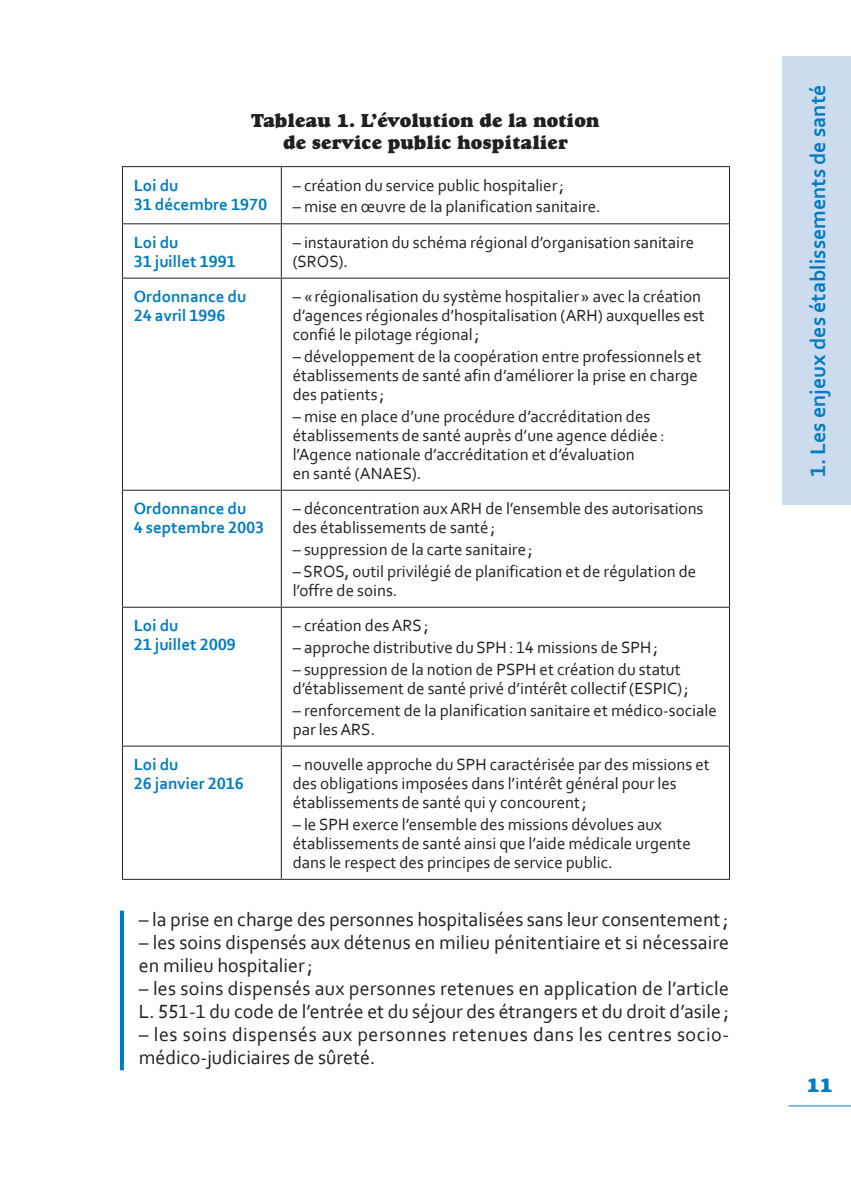
<style>
.page{position:relative;width:851px;height:1191px;background:#fff}
.page>*{position:absolute;margin:0;border:0;box-sizing:border-box;transform-origin:0 0}
.t1{font:700 22px "Corbel";color:#007cc2}
.Definition_Enumerati{font:20px/23px "Corbel";color:#231f20}
.Definition_Enumerati-2{font:20px/23px "Corbel";letter-spacing:.025em;color:#231f20}
.t2{font:20px "Goudy Std Heavyface";color:#007cc2}
.titre_tablo{font:19px/22px "Goudy Std Heavyface";color:#231f20;text-align:center}
.Text_tablo{font:17px/19px "Corbel";color:#231f20}
.Text_tablo-2{font:700 17px/19px "Corbel";color:#007cc2}
</style>
<div class="page">
<hr style="left:120px;top:910px;width:4px;height:160px;background:#007cc2">
<hr style="left:788px;top:1105px;width:62px;height:1px;background:#007cc2">
<div style="left:782px;top:57px;width:68px;height:448px;background:#cddbef"></div>
<hr style="left:281px;top:167px;width:1px;height:56px;background:#231f20">
<hr style="left:122px;top:223px;width:159px;height:1px;background:#231f20">
<hr style="left:281px;top:223px;width:449px;height:1px;background:#231f20">
<hr style="left:281px;top:224px;width:1px;height:54px;background:#231f20">
<hr style="left:122px;top:278px;width:159px;height:1px;background:#231f20">
<hr style="left:281px;top:278px;width:449px;height:1px;background:#231f20">
<hr style="left:281px;top:279px;width:1px;height:211px;background:#231f20">
<hr style="left:122px;top:490px;width:159px;height:1px;background:#231f20">
<hr style="left:281px;top:490px;width:449px;height:1px;background:#231f20">
<hr style="left:281px;top:491px;width:1px;height:116px;background:#231f20">
<hr style="left:122px;top:607px;width:159px;height:1px;background:#231f20">
<hr style="left:281px;top:607px;width:449px;height:1px;background:#231f20">
<hr style="left:281px;top:608px;width:1px;height:137px;background:#231f20">
<hr style="left:122px;top:745px;width:159px;height:1px;background:#231f20">
<hr style="left:281px;top:745px;width:449px;height:1px;background:#231f20">
<hr style="left:281px;top:746px;width:1px;height:133px;background:#231f20">
<hr style="left:122px;top:166px;width:159px;height:1px;background:#231f20">
<hr style="left:122px;top:167px;width:1px;height:56px;background:#231f20">
<hr style="left:281px;top:166px;width:449px;height:1px;background:#231f20">
<hr style="left:729px;top:167px;width:1px;height:56px;background:#231f20">
<hr style="left:122px;top:224px;width:1px;height:54px;background:#231f20">
<hr style="left:729px;top:224px;width:1px;height:54px;background:#231f20">
<hr style="left:122px;top:279px;width:1px;height:211px;background:#231f20">
<hr style="left:729px;top:279px;width:1px;height:211px;background:#231f20">
<hr style="left:122px;top:491px;width:1px;height:116px;background:#231f20">
<hr style="left:729px;top:491px;width:1px;height:116px;background:#231f20">
<hr style="left:122px;top:608px;width:1px;height:137px;background:#231f20">
<hr style="left:729px;top:608px;width:1px;height:137px;background:#231f20">
<hr style="left:122px;top:746px;width:1px;height:133px;background:#231f20">
<hr style="left:729px;top:746px;width:1px;height:133px;background:#231f20">
<hr style="left:122px;top:879px;width:159px;height:1px;background:#231f20">
<hr style="left:281px;top:879px;width:449px;height:1px;background:#231f20">
<p class="titre_tablo" style="left:251px;top:109px;width:350px">Tableau 1. L’évolution de la notion de service public hospitalier</p>
<p class="Text_tablo-2" style="left:134px;top:175px;width:135px">Loi du<br>31 décembre 1970</p>
<p class="Text_tablo" style="left:292px;top:175px;width:273px">– création du service public hospitalier;</p>
<p class="Text_tablo" style="left:292px;top:197px;width:309px">– mise en œuvre de la planification sanitaire.</p>
<p class="Text_tablo-2" style="left:134px;top:232px;width:103px">Loi du<br>31 juillet 1991</p>
<p class="Text_tablo" style="left:292px;top:232px;width:403px">– instauration du schéma régional d’organisation sanitaire (SROS).</p>
<p class="Text_tablo-2" style="left:134px;top:286px;width:114px">Ordonnance du<br>24 avril 1996</p>
<p class="Text_tablo" style="left:292px;top:286px;width:413px">– « régionalisation du système hospitalier » avec la création d’agences régionales d’hospitalisation (ARH) auxquelles est confié le pilotage régional;</p>
<p class="Text_tablo" style="left:292px;top:346px;width:410px">– développement de la coopération entre professionnels et établissements de santé afin d’améliorer la prise en charge des patients ;</p>
<p class="Text_tablo" style="left:292px;top:406px;width:373px">– mise en place d’une procédure d’accréditation des établissements de santé auprès d’une agence dédiée: l’Agence nationale d’accréditation et d’évaluation<br>en santé (ANAES).</p>
<p class="Text_tablo-2" style="left:134px;top:498px;width:132px">Ordonnance du<br>4 septembre 2003</p>
<p class="Text_tablo" style="left:292px;top:498px;width:412px">– déconcentration aux ARH de l’ensemble des autorisations des établissements de santé;</p>
<p class="Text_tablo" style="left:292px;top:539px;width:241px">– suppression de la carte sanitaire ;</p>
<p class="Text_tablo" style="left:292px;top:561px;width:405px">– SROS, outil privilégié de planification et de régulation de l’offre de soins.</p>
<p class="Text_tablo-2" style="left:134px;top:615px;width:103px">Loi du<br>21 juillet 2009</p>
<p class="Text_tablo" style="left:292px;top:615px;width:137px">– création des ARS;</p>
<p class="Text_tablo" style="left:292px;top:637px;width:367px">– approche distributive du SPH: 14 missions de SPH;</p>
<p class="Text_tablo" style="left:292px;top:659px;width:397px">– suppression de la notion de PSPH et création du statut d’établissement de santé privé d’intérêt collectif (ESPIC);</p>
<p class="Text_tablo" style="left:292px;top:700px;width:426px">– renforcement de la planification sanitaire et médico-sociale par les ARS.</p>
<p class="Text_tablo-2" style="left:134px;top:754px;width:111px">Loi du<br>26 janvier 2016</p>
<p class="Text_tablo" style="left:292px;top:754px;width:418px">– nouvelle approche du SPH caractérisée par des missions et des obligations imposées dans l’intérêt général pour les établissements de santé qui y concourent;</p>
<p class="Text_tablo" style="left:292px;top:814px;width:399px">– le SPH exerce l’ensemble des missions dévolues aux établissements de santé ainsi que l’aide médicale urgente dans le respect des principes de service public.</p>
<p class="Definition_Enumerati" style="left:139px;top:907px;width:590px">– la prise en charge des personnes hospitalisées sans leur consentement;</p>
<p class="Definition_Enumerati" style="left:139px;top:930px;width:591px">– les soins dispensés aux détenus en milieu pénitentiaire et si nécessaire en milieu hospitalier;</p>
<p class="Definition_Enumerati" style="left:139px;top:976px;width:591px">– les soins dispensés aux personnes retenues en application de l’article<br>L. 551-1 du code de l’entrée et du séjour des étrangers et du droit d’asile;</p>
<p class="Definition_Enumerati-2" style="left:139px;top:1022px;width:591px">– les soins dispensés aux personnes retenues dans les centres socio&shy;médico-judiciaires de sûreté.</p>
<p class="t1" style="left:804px;top:477px;width:393px;rotate:-90deg">1. Les enjeux des établissements de santé</p>
<p class="t2" style="left:806px;top:1072px;width:27px">11</p>
</div>
